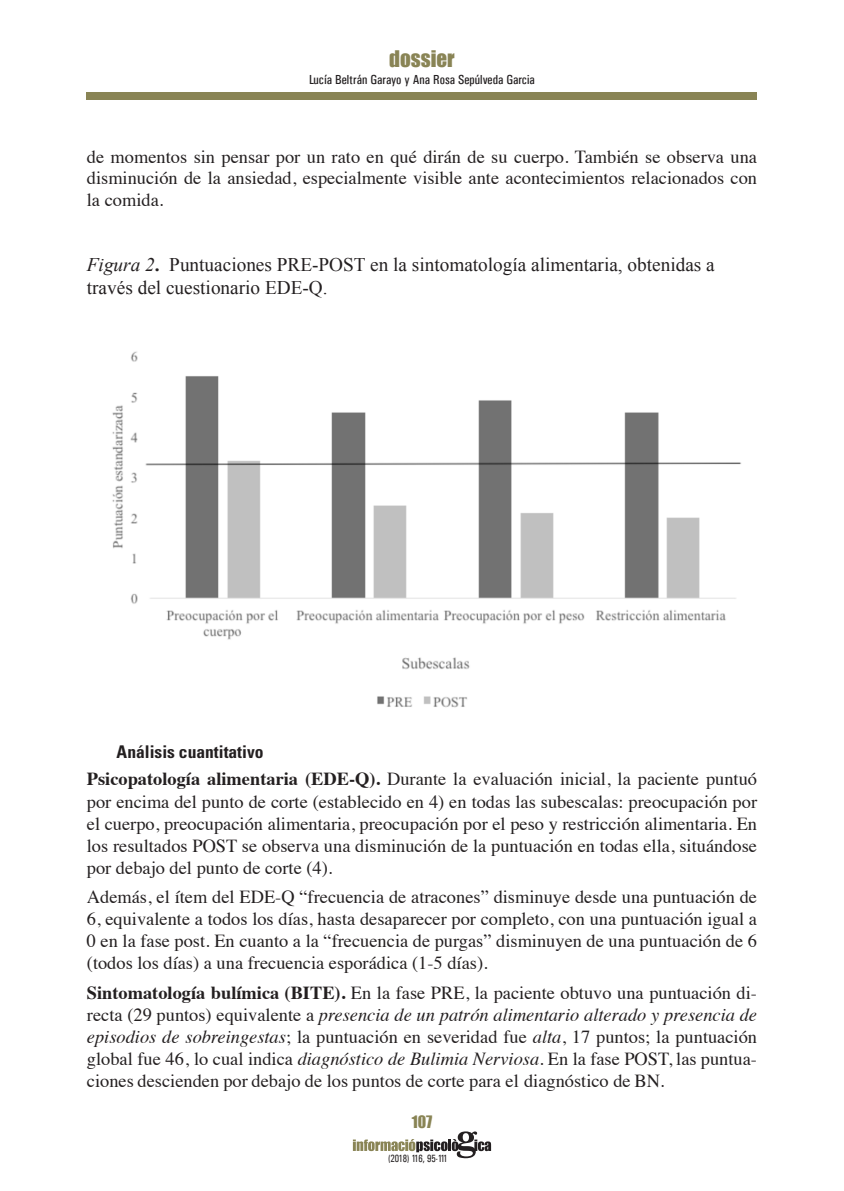
<style>
.page{position:relative;width:844px;height:1191px;background:#fff}
.page>*{position:absolute;margin:0;border:0;box-sizing:border-box;transform-origin:0 0}
.t1{font:21px "Impact";color:#898455}
.t2{font:19.25px/23.1px "Times New Roman";color:#231f20}
.t3{font:18.38px/22.1px "Times";color:#231f20;text-align:justify}
.t4{font:700 condensed 17.5px "Univers";color:#231f20}
.t5{font:15.75px "Impact";color:#898455}
.t6{font:13.12px "Univers Condensed";color:#231f20}
.t7{font:10.5px "Univers Condensed";letter-spacing:-.035em;color:#231f20;scale:.9 1}
.s1{font-style:italic}
.s2{font-weight:700}
</style>
<div class="page">
<div style="left:87px;top:92px;width:669px;height:7px;background:#898455"></div>
<svg style="left:353px;top:1131px;width:138px;height:27px"></svg>
<img style="left:112px;top:351px;width:629px;height:357px">
<p class="t1" style="left:389px;top:42px;width:67px">dossier</p>
<p class="t6" style="left:309px;top:71px;width:227px">Lucía Beltrán Garayo y Ana Rosa Sepúlveda Garcia</p>
<p class="t3" style="left:87px;top:144px;width:671px">de momentos sin pensar por un rato en qué dirán de su cuerpo. También se observa una disminución de la ansiedad, especialmente visible ante acontecimientos relacionados con la comida.</p>
<p class="t2" style="left:87px;top:253px;width:629px"><span class="s1">Figura 2</span><span class="s2">.</span> Puntuaciones PRE-POST en la sintomatología alimentaria, obtenidas a través del cuestionario EDE-Q.</p>
<p class="t4" style="left:117px;top:741px;width:148px">Análisis cuantitativo</p>
<p class="t3" style="left:87px;top:766px;width:671px"><span class="s2">Psicopatología alimentaria (EDE-Q).</span> Durante la evaluación inicial, la paciente puntuó por encima del punto de corte (establecido en 4) en todas las subescalas: preocupación por el cuerpo, preocupación alimentaria, preocupación por el peso y restricción alimentaria. En los resultados POST se observa una disminución de la puntuación en todas ella, situándose por debajo del punto de corte (4).</p>
<p class="t3" style="left:87px;top:884px;width:671px">Además, el ítem del EDE-Q “frecuencia de atracones” disminuye desde una puntuación de 6, equivalente a todos los días, hasta desaparecer por completo, con una puntuación igual a 0 en la fase post. En cuanto a la “frecuencia de purgas” disminuyen de una puntuación de 6 (todos los días) a una frecuencia esporádica (1-5 días).</p>
<p class="t3" style="left:87px;top:980px;width:671px"><span class="s2">Sintomatología bulímica (BITE).</span> En la fase PRE, la paciente obtuvo una puntuación di&shy;recta (29 puntos) equivalente a <span class="s1">presencia de un patrón alimentario alterado y presencia de episodios de sobreingestas</span>; la puntuación en severidad fue <span class="s1">alta</span>, 17 puntos; la puntuación global fue 46, lo cual indica <span class="s1">diagnóstico de Bulimia Nerviosa</span>. En la fase POST, las puntua&shy;ciones descienden por debajo de los puntos de corte para el diagnóstico de BN.</p>
<p class="t5" style="left:411px;top:1109px;width:22px">107</p>
<p class="t7" style="left:388px;top:1152px;width:67px">(2018) 116, 95-111</p>
</div>
